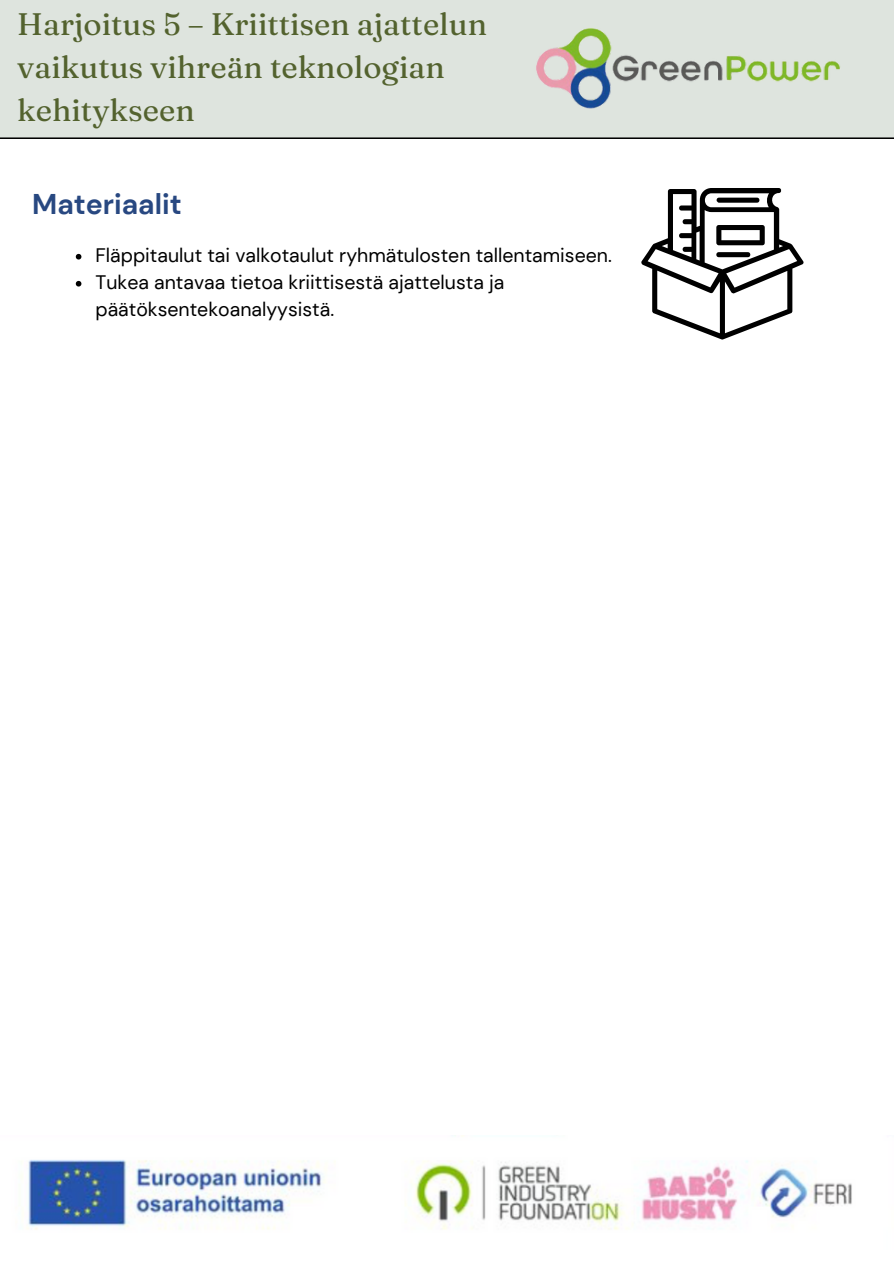
<style>
.page{position:relative;width:894px;height:1264px;background:#fff}
.page>*{position:absolute;margin:0;border:0;box-sizing:border-box;transform-origin:0 0}
.t1{font:31.05px/42.8px "Fraunces 9 pt";color:#53622e}
.t2{font:700 28.5px "DM Sans";color:#284881}
.t3{font:19.5px/27px "DM Sans";color:#000}
</style>
<div class="page">
<div style="left:0;top:0;width:893px;height:138px;background:#dee4de"></div>
<img style="left:513px;top:19px;width:351px;height:98px">
<img style="left:21px;top:1135px;width:831px;height:95px">
<svg style="left:641px;top:188px;width:162px;height:151px"></svg>
<svg style="left:76px;top:254px;width:5px;height:5px"></svg>
<svg style="left:76px;top:281px;width:5px;height:5px"></svg>
<h2 class="t1" style="left:17px;top:3px;width:471px">Harjoitus 5 – Kriittisen ajattelun vaikutus vihreän teknologian kehitykseen</h2>
<p class="t2" style="left:32px;top:185px;width:151px">Materiaalit</p>
<h1 class="t3" style="left:95px;top:242px;width:517px">Fläppitaulut tai valkotaulut ryhmätulosten tallentamiseen.</h1>
<p class="t3" style="left:95px;top:269px;width:410px">Tukea antavaa tietoa kriittisestä ajattelusta ja päätöksentekoanalyysistä.</p>
</div>
